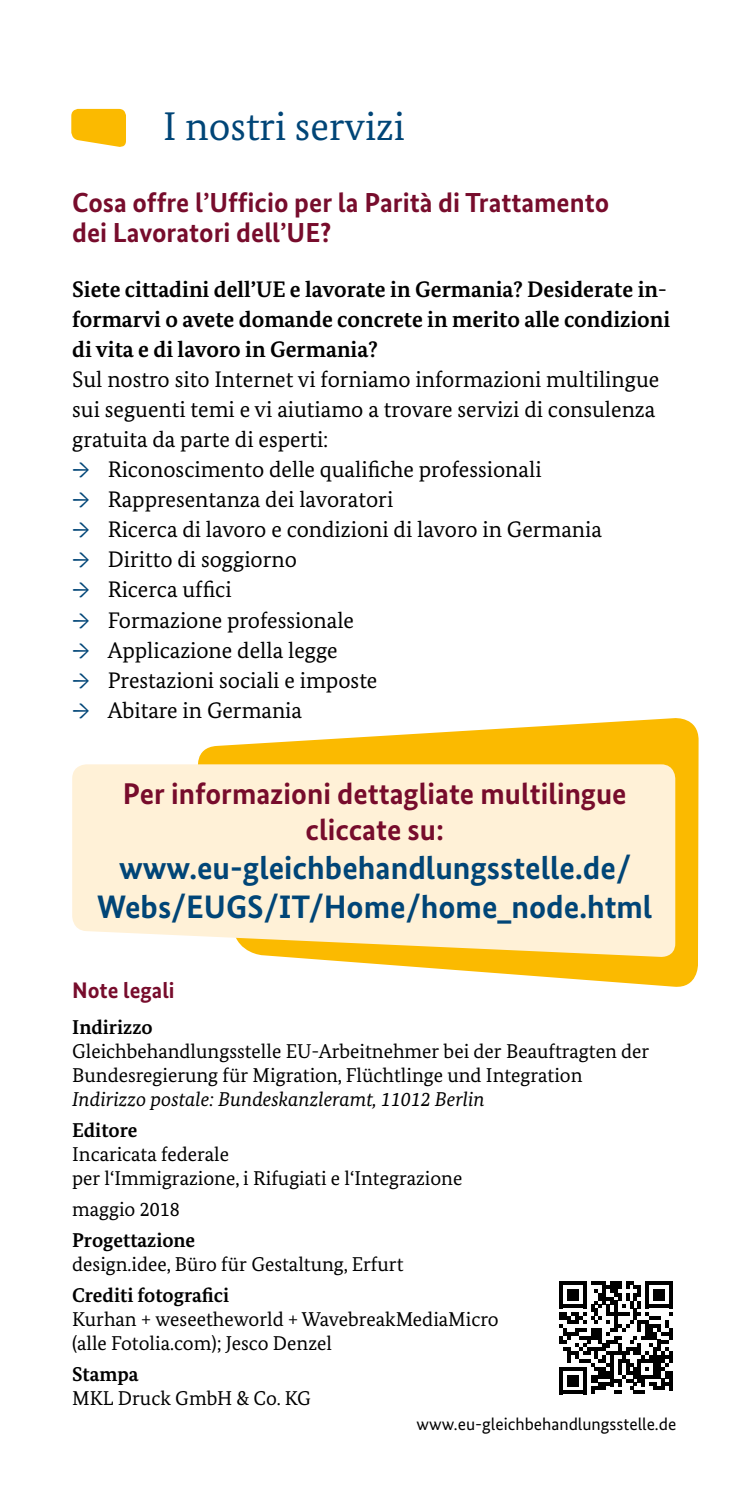
<style>
.page{position:relative;width:745px;height:1489px;background:#fff}
.page>*{position:absolute;margin:0;border:0;box-sizing:border-box;transform-origin:0 0}
.t1{font:40px "Bundes Serif";color:#004577}
.t2{font:700 32.5px/39px "Bundes Sans";color:#004577;text-align:center}
.t3{font:700 30px/36px "Bundes Sans";color:#770c2c;text-align:center}
.t4{font:700 27.5px/30px "Bundes Sans";color:#770c2c}
.t5{font:22.5px/30px "Bundes Serif";color:#000}
.t6{font:700 22.5px "Bundes Sans";color:#770c2c}
.t7{font:20px/24px "Bundes Serif";color:#000}
.t8{font:700 20px "Bundes Serif";color:#000}
.t9{font:italic 20px "Bundes Serif";color:#000}
.t10{font:17.5px "Bundes Sans";color:#000}
.s1{font-weight:700}
.s2{color:#004577}
</style>
<div class="page">
<svg style="left:198px;top:718px;width:500px;height:269px;fill:#fbba00"></svg>
<svg style="left:72px;top:764px;width:602px;height:193px;background:#feefd0"></svg>
<svg style="left:71px;top:109px;width:55px;height:38px;background:#fbc21d"></svg>
<svg style="left:559px;top:1281px;width:113px;height:112px"></svg>
<svg style="left:668px;top:1327px;width:4px;height:12px"></svg>
<svg style="left:668px;top:1351px;width:4px;height:11px"></svg>
<hr style="left:668px;top:1370px;width:4px;height:20px;background:#000">
<h1 class="t1" style="left:163px;top:102px;width:243px">I nostri servizi</h1>
<h2 class="t4" style="left:72px;top:187px;width:538px">Cosa offre l’Ufficio per la Parità di Trattamento dei Lavoratori dell’UE?</h2>
<p class="t5" style="left:72px;top:274px;width:599px"><span class="s1">Siete cittadini dell’UE e lavorate in Germania? Desiderate in&shy;formarvi o avete domande concrete in merito alle condizioni di vita e di lavoro in Germania?<br></span>Sul nostro sito Internet vi forniamo informazioni multilingue sui seguenti temi e vi aiutiamo a trovare servizi di consulenza gratuita da parte di esperti:</p>
<p class="t5" style="left:72px;top:454px;width:470px"><span class="s2">→</span> Riconoscimento delle qualifiche professionali</p>
<p class="t5" style="left:72px;top:484px;width:322px"><span class="s2">→</span> Rappresentanza dei lavoratori</p>
<p class="t5" style="left:72px;top:514px;width:531px"><span class="s2">→</span> Ricerca di lavoro e condizioni di lavoro in Germania</p>
<p class="t5" style="left:72px;top:544px;width:226px"><span class="s2">→</span> Diritto di soggiorno</p>
<p class="t5" style="left:72px;top:574px;width:161px"><span class="s2">→</span> Ricerca uffici</p>
<p class="t5" style="left:72px;top:604px;width:283px"><span class="s2">→</span> Formazione professionale</p>
<p class="t5" style="left:72px;top:634px;width:267px"><span class="s2">→</span> Applicazione della legge</p>
<p class="t5" style="left:72px;top:664px;width:306px"><span class="s2">→</span> Prestazioni sociali e imposte</p>
<p class="t5" style="left:72px;top:694px;width:231px"><span class="s2">→</span> Abitare in Germania</p>
<p class="t3" style="left:123px;top:775px;width:505px">Per informazioni dettagliate multilingue cliccate su:</p>
<p class="t2" style="left:97px;top:848px;width:556px">www.eu-gleichbehandlungsstelle.de/<br>Webs/EUGS/IT/Home/home_node.html</p>
<h1 class="t6" style="left:72px;top:976px;width:104px">Note legali</h1>
<h2 class="t8" style="left:72px;top:1014px;width:82px">Indirizzo</h2>
<p class="t7" style="left:72px;top:1038px;width:578px">Gleichbehandlungsstelle EU-Arbeitnehmer bei der Beauftragten der<br>Bundesregierung für Migration, Flüchtlinge und Integration</p>
<p class="t9" style="left:72px;top:1086px;width:414px">Indirizzo postale: Bundeskanzleramt, 11012 Berlin</p>
<h2 class="t8" style="left:72px;top:1117px;width:67px">Editore</h2>
<p class="t7" style="left:72px;top:1141px;width:391px">Incaricata federale<br>per l‘Immigrazione, i Rifugiati e l‘Integrazione</p>
<p class="t7" style="left:72px;top:1196px;width:109px">maggio 2018</p>
<h2 class="t8" style="left:72px;top:1227px;width:124px">Progettazione</h2>
<p class="t7" style="left:72px;top:1251px;width:332px">design.idee, Büro für Gestaltung, Erfurt</p>
<h2 class="t8" style="left:72px;top:1283px;width:158px">Crediti fotografici</h2>
<p class="t7" style="left:72px;top:1307px;width:428px">Kurhan + weseetheworld + WavebreakMediaMicro (alle Fotolia.com); Jesco Denzel</p>
<h2 class="t8" style="left:72px;top:1362px;width:68px">Stampa</h2>
<p class="t7" style="left:72px;top:1386px;width:240px">MKL Druck GmbH &amp; Co. KG</p>
<p class="t10" style="left:416px;top:1413px;width:261px">www.eu-gleichbehandlungsstelle.de</p>
</div>
